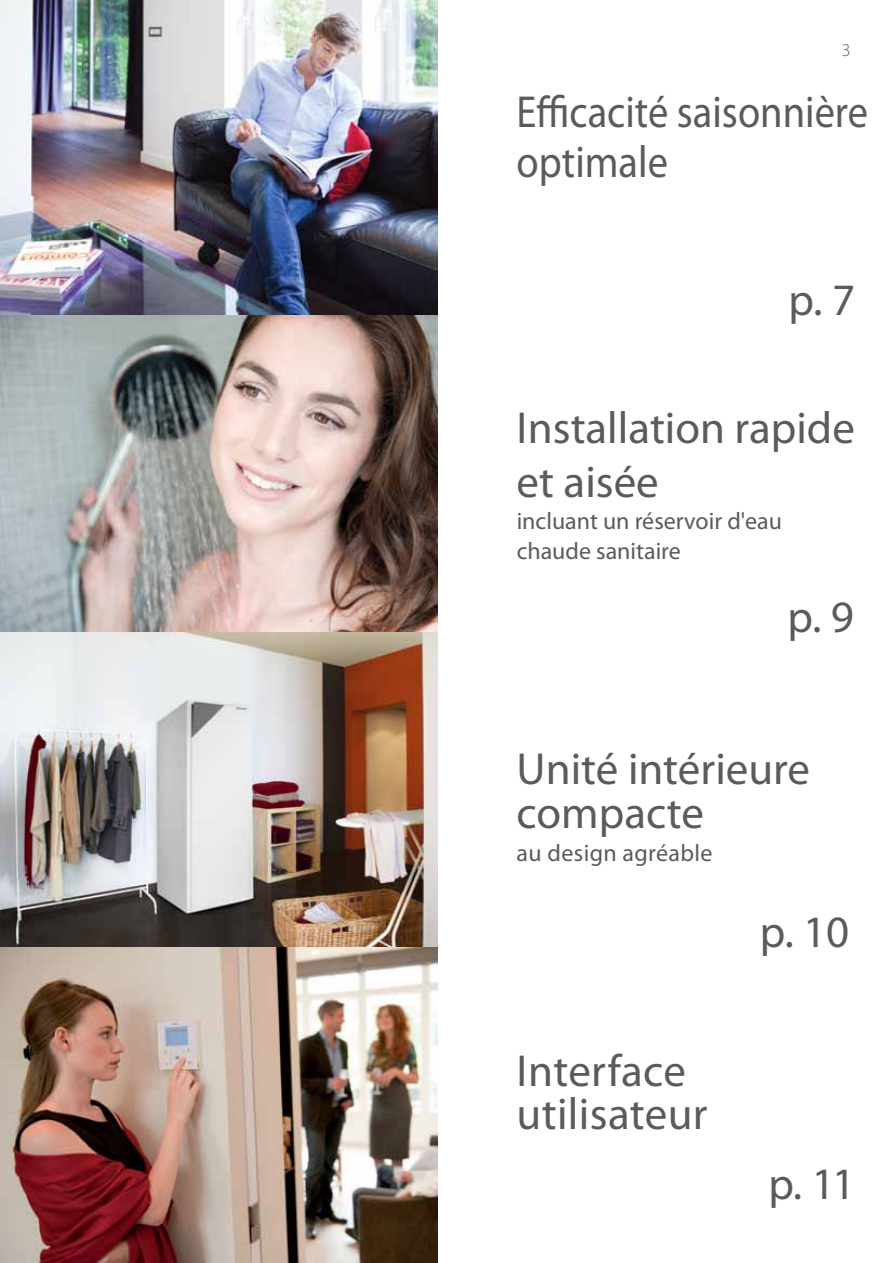
<style>
.page{position:relative;width:893px;height:1263px;background:#fff}
.page>*{position:absolute;margin:0;border:0;box-sizing:border-box;transform-origin:0 0}
.t1{font:45px/43.5px "Myriad Pro";color:#5a5b5d}
.t2{font:45px/49.5px "Myriad Pro";color:#5a5b5d;scale:.9 1}
.t3{font:24px/30px "Myriad Pro";color:#5a5b5d}
.t4{font:300 18px "Myriad Pro";color:#5a5b5d}
</style>
<div class="page">
<img style="left:0;top:0;width:438px;height:1263px">
<p class="t4" style="left:842px;top:39px;width:10px">3</p>
<p class="t2" style="left:517px;top:87px;width:392px">Efficacité saisonnière optimale</p>
<p class="t1" style="left:789px;top:278px;width:68px">p. 7</p>
<p class="t1" style="left:517px;top:401px;width:340px;line-height:54px">Installation rapide et aisée</p>
<p class="t3" style="left:517px;top:505px;width:267px">incluant un réservoir d'eau chaude sanitaire</p>
<p class="t1" style="left:787px;top:594px;width:68px">p. 9</p>
<p class="t1" style="left:517px;top:746px;width:295px">Unité intérieure compacte</p>
<p class="t3" style="left:517px;top:837px;width:197px">au design agréable</p>
<p class="t1" style="left:517px;top:1048px;width:192px">Interface utilisateur</p>
<p class="t1" style="left:760px;top:909px;width:91px">p. 10</p>
<p class="t1" style="left:768px;top:1162px;width:88px">p. 11</p>
</div>
